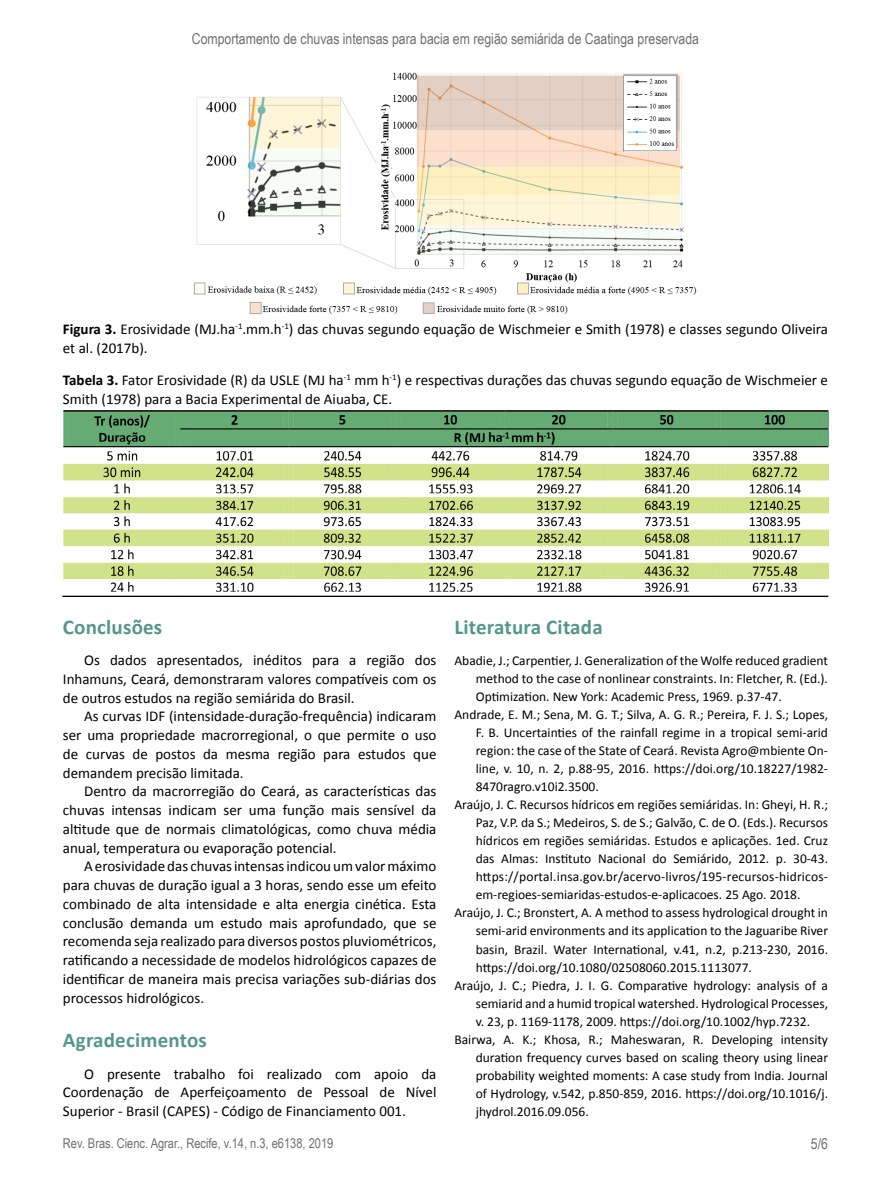
<style>
.page{position:relative;width:891px;height:1188px;background:#fff}
.page>*{position:absolute;margin:0;border:0;box-sizing:border-box;transform-origin:0 0}
.t1{font:700 21px "Calibri";letter-spacing:.01em;color:#549788}
.t2{font:15px/18.8px "Calibri";color:#000;text-align:justify}
.t3{font:15px "Arial Narrow";color:#706f6f}
.t4{font:13.5px "Calibri";color:#000}
.t5{font:13.5px "Arial Narrow";color:#706f6f}
.s1{font-weight:700}
</style>
<div class="page">
<img style="left:194px;top:72px;width:503px;height:242px">
<img style="left:63px;top:410px;width:765px;height:187px">
<p class="t3" style="left:192px;top:28px;width:509px">Comportamento de chuvas intensas para bacia em região semiárida de Caatinga preservada</p>
<p class="t2" style="left:63px;top:319px;width:767px"><span class="s1">Figura 3.</span> Erosividade (MJ.ha<sup>-1</sup>.mm.h<sup>-1</sup>) das chuvas segundo equação de Wischmeier e Smith (1978) e classes segundo Oliveira et al. (2017b).</p>
<p class="t2" style="left:63px;top:371px;width:767px"><span class="s1">Tabela 3.</span> Fator Erosividade (R) da USLE (MJ ha<sup>-1</sup> mm h<sup>-1</sup>) e respectivas durações das chuvas segundo equação de Wischmeier e<br>Smith (1978) para a Bacia Experimental de Aiuaba, CE.</p>
<h1 class="t1" style="left:63px;top:613px;width:101px">Conclusões</h1>
<p class="t2" style="left:63px;top:651px;width:375px;text-indent:21px">Os dados apresentados, inéditos para a região dos Inhamuns, Ceará, demonstraram valores compatíveis com os de outros estudos na região semiárida do Brasil.</p>
<p class="t2" style="left:63px;top:707px;width:375px;text-indent:21px">As curvas IDF (intensidade-duração-frequência) indicaram ser uma propriedade macrorregional, o que permite o uso de curvas de postos da mesma região para estudos que demandem precisão limitada.</p>
<p class="t2" style="left:63px;top:782px;width:375px;text-indent:21px">Dentro da macrorregião do Ceará, as características das chuvas intensas indicam ser uma função mais sensível da altitude que de normais climatológicas, como chuva média anual, temperatura ou evaporação potencial.</p>
<p class="t2" style="left:63px;top:857px;width:375px;text-indent:21px">A erosividade das chuvas intensas indicou um valor máximo para chuvas de duração igual a 3 horas, sendo esse um efeito combinado de alta intensidade e alta energia cinética. Esta conclusão demanda um estudo mais aprofundado, que se recomenda seja realizado para diversos postos pluviométricos, ratificando a necessidade de modelos hidrológicos capazes de identificar de maneira mais precisa variações sub-diárias dos processos hidrológicos.</p>
<h1 class="t1" style="left:63px;top:1027px;width:146px">Agradecimentos</h1>
<p class="t2" style="left:63px;top:1064px;width:375px;text-indent:21px">O presente trabalho foi realizado com apoio da Coordenação de Aperfeiçoamento de Pessoal de Nível Superior - Brasil (CAPES) - Código de Financiamento 001.</p>
<h1 class="t1" style="left:454px;top:613px;width:150px">Literatura Citada</h1>
<p class="t4" style="left:454px;top:652px;width:375px">Abadie, J.; Carpentier, J. Generalization of the Wolfe reduced gradient</p>
<p class="t4" style="left:476px;top:670px;width:354px">method to the case of nonlinear constraints. In: Fletcher, R. (Ed.).</p>
<p class="t4" style="left:476px;top:688px;width:308px">Optimization. New York: Academic Press, 1969. p.37-47.</p>
<p class="t4" style="left:454px;top:706px;width:375px">Andrade, E. M.; Sena, M. G. T.; Silva, A. G. R.; Pereira, F. J. S.; Lopes,</p>
<p class="t4" style="left:476px;top:724px;width:354px">F. B. Uncertainties of the rainfall regime in a tropical semi-arid</p>
<p class="t4" style="left:476px;top:742px;width:354px">region: the case of the State of Ceará. Revista Agro@mbiente On-</p>
<p class="t4" style="left:476px;top:760px;width:354px">line, v. 10, n. 2, p.88-95, 2016. https://doi.org/10.18227/1982-</p>
<p class="t4" style="left:476px;top:778px;width:125px">8470ragro.v10i2.3500.</p>
<p class="t4" style="left:454px;top:796px;width:375px">Araújo, J. C. Recursos hídricos em regiões semiáridas. In: Gheyi, H. R.;</p>
<p class="t4" style="left:476px;top:814px;width:354px">Paz, V.P. da S.; Medeiros, S. de S.; Galvão, C. de O. (Eds.). Recursos</p>
<p class="t4" style="left:476px;top:832px;width:354px">hídricos em regiões semiáridas. Estudos e aplicações. 1ed. Cruz</p>
<p class="t4" style="left:476px;top:850px;width:354px">das Almas: Instituto Nacional do Semiárido, 2012. p. 30-43.</p>
<p class="t4" style="left:476px;top:868px;width:354px">https://portal.insa.gov.br/acervo-livros/195-recursos-hidricos-</p>
<p class="t4" style="left:476px;top:886px;width:326px">em-regioes-semiaridas-estudos-e-aplicacoes. 25 Ago. 2018.</p>
<p class="t4" style="left:454px;top:904px;width:375px">Araújo, J. C.; Bronstert, A. A method to assess hydrological drought in</p>
<p class="t4" style="left:476px;top:922px;width:354px">semi-arid environments and its application to the Jaguaribe River</p>
<p class="t4" style="left:476px;top:941px;width:354px">basin, Brazil. Water International, v.41, n.2, p.213-230, 2016.</p>
<p class="t4" style="left:476px;top:959px;width:278px">https://doi.org/10.1080/02508060.2015.1113077.</p>
<p class="t4" style="left:454px;top:977px;width:375px">Araújo, J. C.; Piedra, J. I. G. Comparative hydrology: analysis of a</p>
<p class="t4" style="left:476px;top:995px;width:354px">semiarid and a humid tropical watershed. Hydrological Processes,</p>
<p class="t4" style="left:476px;top:1013px;width:336px">v. 23, p. 1169-1178, 2009. https://doi.org/10.1002/hyp.7232.</p>
<p class="t4" style="left:455px;top:1031px;width:375px">Bairwa, A. K.; Khosa, R.; Maheswaran, R. Developing intensity</p>
<p class="t4" style="left:476px;top:1049px;width:354px">duration frequency curves based on scaling theory using linear</p>
<p class="t4" style="left:476px;top:1067px;width:354px">probability weighted moments: A case study from India. Journal</p>
<p class="t4" style="left:476px;top:1085px;width:354px">of Hydrology, v.542, p.850-859, 2016. https://doi.org/10.1016/j.</p>
<p class="t4" style="left:476px;top:1103px;width:115px">jhydrol.2016.09.056.</p>
<p class="t5" style="left:63px;top:1134px;width:272px">Rev. Bras. Cienc. Agrar., Recife, v.14, n.3, e6138, 2019</p>
<p class="t3" style="left:811px;top:1133px;width:19px">5/6</p>
</div>
